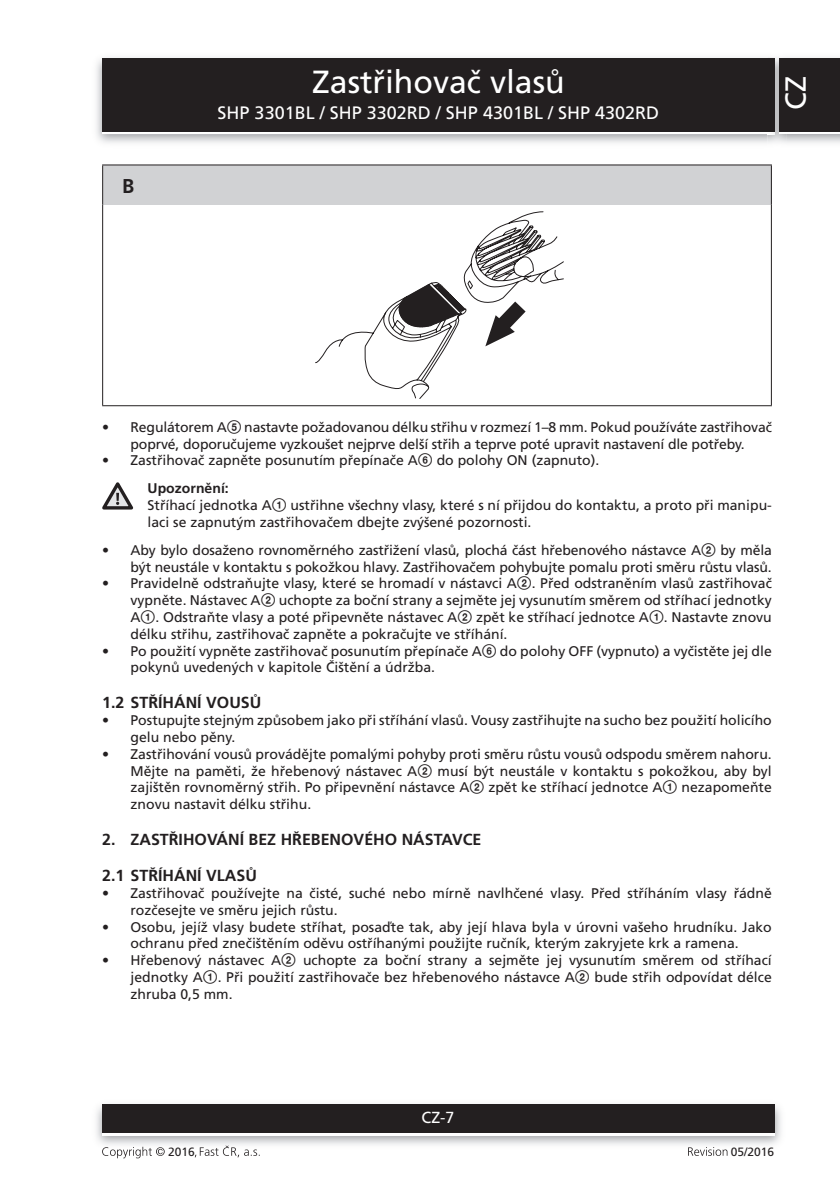
<style>
.page{position:relative;width:840px;height:1191px;background:#fff}
.page>*{position:absolute;margin:0;border:0;box-sizing:border-box;transform-origin:0 0}
.t1{font:32px "Frutiger CE";color:#fff}
.t2{font:29px "Frutiger CE";color:#fff}
.text_7{font:700 20px "Frutiger CE";color:#231f20}
.t3{font:18px "Frutiger CE";color:#fff}
.titulek_8{font:700 16px "Frutiger CE";color:#231f20}
.t4{font:16px "Frutiger CE";color:#fff}
.text_7-2{font:14px/16.8px "Frutiger CE";color:#231f20}
.Normální{font:700 14px "Frutiger CE";color:#231f20}
.t5{font:12px "Frutiger CE";color:#231f20}
.s1{font-family:"Zz 3"}
</style>
<div class="page">
<div style="left:102px;top:61px;width:672px;height:73px;background:linear-gradient(to right,#231f20,#231f20)"></div>
<div style="left:102px;top:58px;width:672px;height:73px;background:#231f20"></div>
<img style="left:96px;top:1104px;width:685px;height:41px">
<div style="left:102px;top:1107px;width:672px;height:28px;background:linear-gradient(to right,#fff,#fff)"></div>
<div style="left:102px;top:1104px;width:672px;height:28px;background:#231f20"></div>
<img style="left:767px;top:55px;width:18px;height:90px">
<svg style="left:767px;top:131px;width:7px;height:3px"></svg>
<img style="left:767px;top:58px;width:7px;height:3px">
<img style="left:767px;top:61px;width:7px;height:70px">
<div style="left:778px;top:61px;width:61px;height:73px;background:linear-gradient(to right,#231f20,#231f20)"></div>
<div style="left:778px;top:58px;width:61px;height:73px;background:#231f20"></div>
<svg style="left:102px;top:1146px;width:63px;height:12px"></svg>
<svg style="left:195px;top:1145px;width:64px;height:12px"></svg>
<svg style="left:688px;top:1147px;width:39px;height:8px"></svg>
<div style="left:103px;top:165px;width:668px;height:40px;background:#d1d2d4"></div>
<hr style="left:102px;top:164px;width:669px;height:1px;background:#231f20">
<hr style="left:102px;top:165px;width:1px;height:40px;background:#231f20">
<hr style="left:770px;top:165px;width:1px;height:40px;background:#231f20">
<hr style="left:102px;top:205px;width:1px;height:200px;background:#231f20">
<hr style="left:770px;top:205px;width:1px;height:200px;background:#231f20">
<hr style="left:102px;top:405px;width:669px;height:1px;background:#231f20">
<svg style="left:315px;top:211px;width:248px;height:188px"></svg>
<svg style="left:102px;top:482px;width:31px;height:27px"></svg>
<p class="text_7" style="left:122px;top:174px;width:14px">B</p>
<h1 class="t1" style="left:312px;top:64px;width:254px">Zastřihovač vlasů</h1>
<p class="t3" style="left:217px;top:102px;width:443px">SHP 3301BL / SHP 3302RD / SHP 4301BL / SHP 4302RD</p>
<h2 class="t2" style="left:778px;top:110px;width:35px;rotate:-90deg">CZ</h2>
<p class="text_7-2" style="left:102px;top:418px;width:670px;text-align:center">• Regulátorem A<span class="s1">5</span> nastavte požadovanou délku střihu v rozmezí 1–8 mm. Pokud používáte zastřihovač poprvé, doporučujeme vyzkoušet nejprve delší střih a teprve poté upravit nastavení dle potřeby.</p>
<p class="text_7-2" style="left:102px;top:452px;width:498px">• Zastřihovač zapněte posunutím přepínače A<span class="s1">6</span> do polohy ON (zapnuto).</p>
<p class="Normální" style="left:147px;top:480px;width:83px">Upozornění:</p>
<p class="text_7-2" style="left:147px;top:497px;width:625px">Stříhací jednotka A<span class="s1">1</span> ustřihne všechny vlasy, které s ní přijdou do kontaktu, a proto při manipu&shy;laci se zapnutým zastřihovačem dbejte zvýšené pozornosti.</p>
<p class="text_7-2" style="left:102px;top:541px;width:670px;text-align:right">• Aby bylo dosaženo rovnoměrného zastřižení vlasů, plochá část hřebenového nástavce A<span class="s1">2</span> by měla být neustále v kontaktu s pokožkou hlavy. Zastřihovačem pohybujte pomalu proti směru růstu vlasů.</p>
<p class="text_7-2" style="left:130px;top:575px;width:642px;text-align:justify;text-indent:-28px">• Pravidelně odstraňujte vlasy, které se hromadí v nástavci A<span class="s1">2</span>. Před odstraněním vlasů zastřihovač vypněte. Nástavec A<span class="s1">2</span> uchopte za boční strany a sejměte jej vysunutím směrem od stříhací jednotky A<span class="s1">1</span>. Odstraňte vlasy a poté připevněte nástavec A<span class="s1">2</span> zpět ke stříhací jednotce A<span class="s1">1</span>. Nastavte znovu délku střihu, zastřihovač zapněte a pokračujte ve stříhání.</p>
<p class="text_7-2" style="left:130px;top:642px;width:642px;text-indent:-28px">• Po použití vypněte zastřihovač posunutím přepínače A<span class="s1">6</span> do polohy OFF (vypnuto) a vyčistěte jej dle pokynů uvedených v kapitole Čištění a údržba.</p>
<p class="titulek_8" style="left:102px;top:693px;width:161px">1.2 STŘÍHÁNÍ VOUSŮ</p>
<p class="text_7-2" style="left:130px;top:712px;width:642px;text-indent:-28px">• Postupujte stejným způsobem jako při stříhání vlasů. Vousy zastřihujte na sucho bez použití holicího gelu nebo pěny.</p>
<p class="text_7-2" style="left:130px;top:745px;width:642px;text-align:justify;text-indent:-28px">• Zastřihování vousů provádějte pomalými pohyby proti směru růstu vousů odspodu směrem nahoru.<br>Mějte na paměti, že hřebenový nástavec A<span class="s1">2</span> musí být neustále v kontaktu s pokožkou, aby byl zajištěn rovnoměrný střih. Po připevnění nástavce A<span class="s1">2</span> zpět ke stříhací jednotce A<span class="s1">1</span> nezapomeňte znovu nastavit délku střihu.</p>
<p class="titulek_8" style="left:102px;top:830px;width:380px">2. ZASTŘIHOVÁNÍ BEZ HŘEBENOVÉHO NÁSTAVCE</p>
<p class="titulek_8" style="left:102px;top:866px;width:156px">2.1 STŘÍHÁNÍ VLASŮ</p>
<p class="text_7-2" style="left:130px;top:884px;width:642px;text-indent:-28px">• Zastřihovač používejte na čisté, suché nebo mírně navlhčené vlasy. Před stříháním vlasy řádně rozčesejte ve směru jejich růstu.</p>
<p class="text_7-2" style="left:102px;top:918px;width:670px;text-align:center">• Osobu, jejíž vlasy budete stříhat, posaďte tak, aby její hlava byla v úrovni vašeho hrudníku. Jako ochranu před znečištěním oděvu ostříhanými použijte ručník, kterým zakryjete krk a ramena.</p>
<p class="text_7-2" style="left:130px;top:952px;width:642px;text-align:justify;text-indent:-28px">• Hřebenový nástavec A<span class="s1">2</span> uchopte za boční strany a sejměte jej vysunutím směrem od stříhací jednotky A<span class="s1">1</span>. Při použití zastřihovače bez hřebenového nástavce A<span class="s1">2</span> bude střih odpovídat délce zhruba 0,5 mm.</p>
<p class="t4" style="left:421px;top:1108px;width:34px">CZ-7</p>
<p class="t5" style="left:168px;top:1144px;width:28px">2016</p>
<p class="t5" style="left:730px;top:1144px;width:45px">05/2016</p>
</div>
